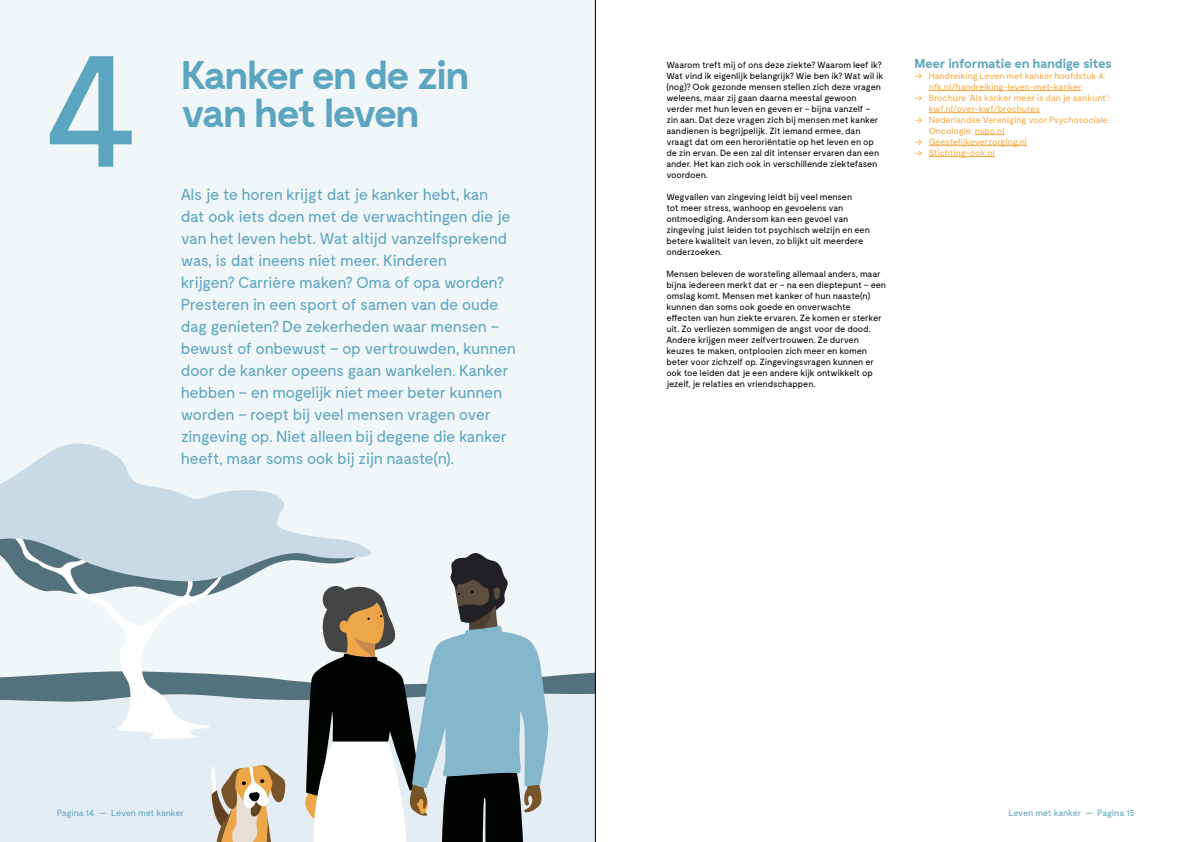
<style>
.page{position:relative;width:1191px;height:842px;background:#fff}
.page>*{position:absolute;margin:0;border:0;box-sizing:border-box;transform-origin:0 0}
.t1{font:172.3px "Moderat";color:#5ca5c0}
.t2{font:700 40px/38px "Moderat";letter-spacing:-.055em;color:#5ca5c0}
.t3{font:16px/22px "Moderat";letter-spacing:-.03em;color:#5ca5c0}
.t4{font:700 13px "Moderat";letter-spacing:-.03em;color:#5ca5c0}
.t5{font:9px/11px "Moderat";letter-spacing:-.015em;color:#000}
.t6{font:9px "Moderat";letter-spacing:-.015em;color:#f7a941}
.t7{font:9px "Moderat";letter-spacing:-.03em;color:#5ca5c0}
</style>
<div class="page">
<div style="left:0;top:0;width:595px;height:842px;background:#f1f6f9"></div>
<svg style="left:549px;top:664px;width:46px;height:26px"></svg>
<div style="left:549px;top:690px;width:46px;height:152px;background:#e4edf3"></div>
<svg style="left:0;top:553px;width:549px;height:289px"></svg>
<svg style="left:0;top:443px;width:378px;height:142px;fill:#c7dae6"></svg>
<hr style="left:928px;top:90px;width:153px;height:1px;background:#f7a941">
<hr style="left:928px;top:112px;width:111px;height:1px;background:#f7a941">
<hr style="left:974px;top:134px;width:30px;height:1px;background:#f7a941">
<hr style="left:928px;top:145px;width:99px;height:1px;background:#f7a941">
<hr style="left:928px;top:156px;width:66px;height:1px;background:#f7a941">
<hr style="left:595px;top:0;width:1px;height:842px;background:#000">
<h1 class="t1" style="left:42px;top:10px;width:101px">4</h1>
<h2 class="t2" style="left:181px;top:57px;width:290px">Kanker en de zin van het leven</h2>
<p class="t3" style="left:181px;top:184px;width:337px">Als je te horen krijgt dat je kanker hebt, kan dat ook iets doen met de verwachtingen die je van het leven hebt. Wat altijd vanzelfsprekend was, is dat ineens niet meer. Kinderen<br>krijgen? Carrière maken? Oma of opa worden?<br>Presteren in een sport of samen van de oude dag genieten? De zekerheden waar mensen – bewust of onbewust – op vertrouwden, kunnen door de kanker opeens gaan wankelen. Kanker hebben – en mogelijk niet meer beter kunnen worden – roept bij veel mensen vragen over zingeving op. Niet alleen bij degene die kanker heeft, maar soms ook bij zijn naaste(n).</p>
<p class="t5" style="left:666px;top:59px;width:218px">Waarom treft mij of ons deze ziekte? Waarom leef ik?<br>Wat vind ik eigenlijk belangrijk? Wie ben ik? Wat wil ik (nog)? Ook gezonde mensen stellen zich deze vragen weleens, maar zij gaan daarna meestal gewoon verder met hun leven en geven er – bijna vanzelf – zin aan. Dat deze vragen zich bij mensen met kanker aandienen is begrijpelijk. Zit iemand ermee, dan vraagt dat om een heroriëntatie op het leven en op de zin ervan. De een zal dit intenser ervaren dan een ander. Het kan zich ook in verschillende ziektefasen voordoen.</p>
<p class="t5" style="left:666px;top:191px;width:205px">Wegvallen van zingeving leidt bij veel mensen<br>tot meer stress, wanhoop en gevoelens van ontmoediging. Andersom kan een gevoel van zingeving juist leiden tot psychisch welzijn en een betere kwaliteit van leven, zo blijkt uit meerdere onderzoeken.</p>
<p class="t5" style="left:666px;top:268px;width:221px">Mensen beleven de worsteling allemaal anders, maar bijna iedereen merkt dat er – na een dieptepunt – een omslag komt. Mensen met kanker of hun naaste(n) kunnen dan soms ook goede en onverwachte effecten van hun ziekte ervaren. Ze komen er sterker uit. Zo verliezen sommigen de angst voor de dood.<br>Andere krijgen meer zelfvertrouwen. Ze durven keuzes te maken, ontplooien zich meer en komen beter voor zichzelf op. Zingevingsvragen kunnen er ook toe leiden dat je een andere kijk ontwikkelt op jezelf, je relaties en vriendschappen.</p>
<h3 class="t4" style="left:914px;top:56px;width:199px">Meer informatie en handige sites</h3>
<p class="t6" style="left:914px;top:71px;width:192px">-&gt; Handreiking Leven met kanker hoofdstuk 4:</p>
<p class="t6" style="left:928px;top:82px;width:154px">nfk.nl/handreiking-leven-met-kanker</p>
<p class="t6" style="left:914px;top:93px;width:197px">-&gt; Brochure ‘Als kanker meer is dan je aankunt’:</p>
<p class="t6" style="left:928px;top:104px;width:113px">kwf.nl/over-kwf/brochures</p>
<p class="t6" style="left:914px;top:115px;width:195px">-&gt; Nederlandse Vereniging voor Psychosociale</p>
<p class="t6" style="left:928px;top:126px;width:77px">Oncologie: nvpo.nl</p>
<p class="t6" style="left:914px;top:137px;width:114px">-&gt; Geestelijkeverzorging.nl</p>
<p class="t6" style="left:914px;top:147px;width:82px">-&gt; Stichting-ook.nl</p>
<p class="t7" style="left:57px;top:808px;width:129px">Pagina 14 — Leven met kanker</p>
<p class="t7" style="left:1008px;top:808px;width:128px">Leven met kanker — Pagina 15</p>
</div>
